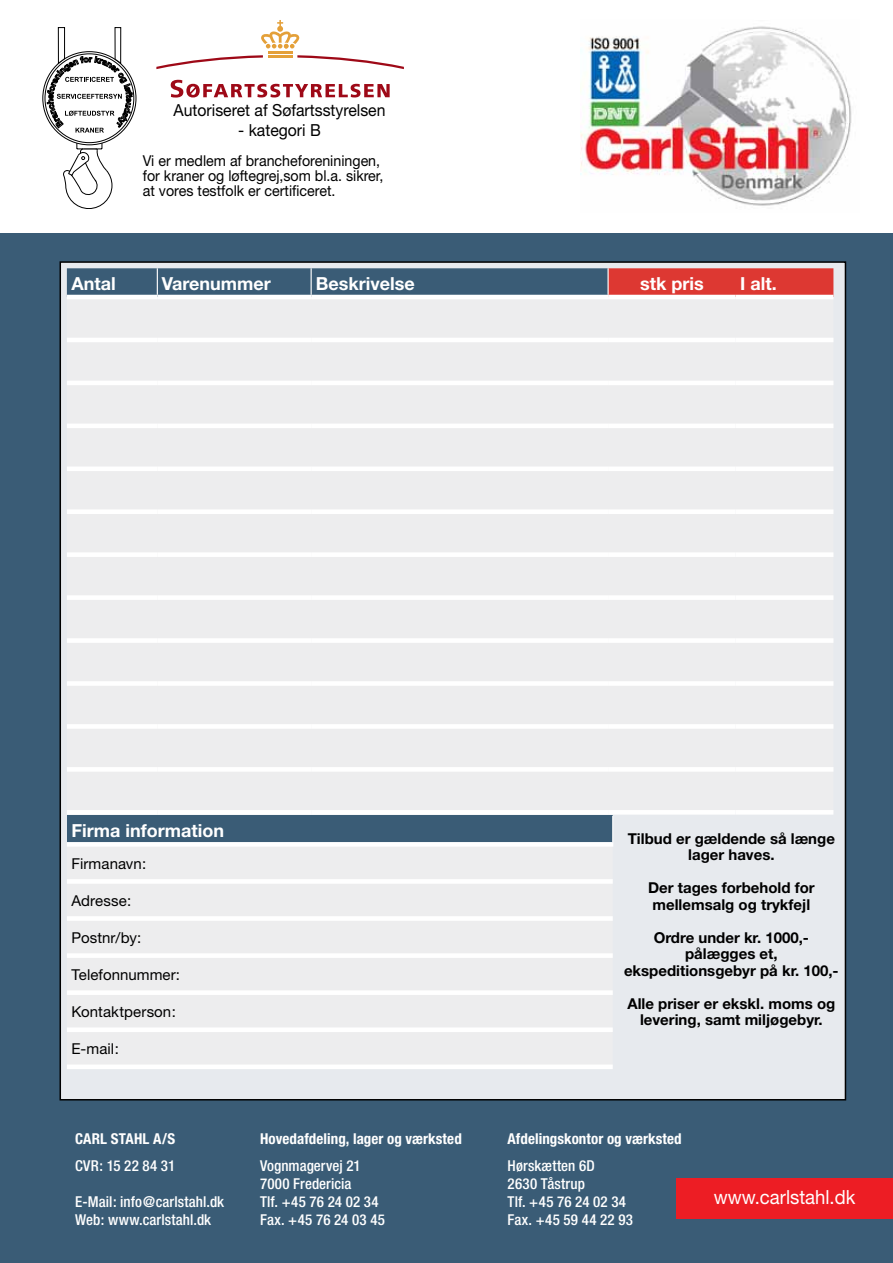
<style>
.page{position:relative;width:893px;height:1263px;background:#fff}
.page>*{position:absolute;margin:0;border:0;box-sizing:border-box;transform-origin:0 0}
.t1{font:19.5px "Helvetica Neue";color:#fff;scale:.95 1}
.t2{font:700 18px "Helvetica Neue";color:#fff}
.t3{font:16.65px "Helvetica Neue";color:#000;scale:.95 1}
.t4{font:700 15px/16.5px "Helvetica Neue";color:#000;text-align:center}
.t5{font:500 condensed 15px/18px "Helvetica Neue";letter-spacing:.01em;color:#fff}
.t6{font:15px/15px "Helvetica Neue";color:#000;scale:.95 1}
.t7{font:700 condensed 15px "Helvetica Neue";letter-spacing:.005em;color:#fff}
.t8{font:15px "Helvetica Neue";color:#000}
</style>
<div class="page">
<div style="left:0;top:234px;width:893px;height:1029px;background:#3a5c76"></div>
<div style="left:676px;top:1178px;width:217px;height:40px;background:#ed1d24"></div>
<svg style="left:42px;top:27px;width:94px;height:182px"></svg>
<svg style="left:171px;top:80px;width:219px;height:18px"></svg>
<svg style="left:156px;top:55px;width:107px;height:14px"></svg>
<svg style="left:297px;top:55px;width:107px;height:14px"></svg>
<hr style="left:268px;top:51px;width:24px;height:2px;background:#e4a039">
<hr style="left:268px;top:55px;width:24px;height:2px;background:#e4a039">
<svg style="left:261px;top:20px;width:38px;height:28px"></svg>
<img style="left:580px;top:26px;width:272px;height:180px">
<div style="left:60px;top:262px;width:785px;height:838px;background:#e7eaee"></div>
<svg style="left:67px;top:299px;width:766px;height:125px"></svg>
<hr style="left:67px;top:295px;width:90px;height:4px;background:#fff">
<hr style="left:157px;top:295px;width:154px;height:4px;background:#fff">
<hr style="left:311px;top:295px;width:297px;height:4px;background:#fff">
<hr style="left:608px;top:295px;width:128px;height:4px;background:#fff">
<hr style="left:736px;top:295px;width:97px;height:4px;background:#fff">
<hr style="left:67px;top:338px;width:90px;height:4px;background:#fff">
<hr style="left:157px;top:338px;width:154px;height:4px;background:#fff">
<hr style="left:311px;top:338px;width:297px;height:4px;background:#fff">
<hr style="left:608px;top:338px;width:128px;height:4px;background:#fff">
<hr style="left:736px;top:338px;width:97px;height:4px;background:#fff">
<hr style="left:67px;top:381px;width:90px;height:4px;background:#fff">
<hr style="left:157px;top:381px;width:154px;height:4px;background:#fff">
<hr style="left:311px;top:381px;width:297px;height:4px;background:#fff">
<hr style="left:608px;top:381px;width:128px;height:4px;background:#fff">
<hr style="left:736px;top:381px;width:97px;height:4px;background:#fff">
<hr style="left:67px;top:424px;width:90px;height:4px;background:#fff">
<hr style="left:157px;top:424px;width:154px;height:4px;background:#fff">
<hr style="left:311px;top:424px;width:297px;height:4px;background:#fff">
<hr style="left:608px;top:424px;width:128px;height:4px;background:#fff">
<hr style="left:736px;top:424px;width:97px;height:4px;background:#fff">
<div style="left:67px;top:466px;width:90px;height:5px;background:#fff"></div>
<div style="left:157px;top:466px;width:154px;height:5px;background:#fff"></div>
<div style="left:311px;top:466px;width:297px;height:5px;background:#fff"></div>
<div style="left:608px;top:466px;width:128px;height:5px;background:#fff"></div>
<div style="left:736px;top:466px;width:97px;height:5px;background:#fff"></div>
<div style="left:67px;top:509px;width:90px;height:5px;background:#fff"></div>
<div style="left:157px;top:509px;width:154px;height:5px;background:#fff"></div>
<div style="left:311px;top:509px;width:297px;height:5px;background:#fff"></div>
<div style="left:608px;top:509px;width:128px;height:5px;background:#fff"></div>
<div style="left:736px;top:509px;width:97px;height:5px;background:#fff"></div>
<div style="left:67px;top:552px;width:90px;height:5px;background:#fff"></div>
<div style="left:157px;top:552px;width:154px;height:5px;background:#fff"></div>
<div style="left:311px;top:552px;width:297px;height:5px;background:#fff"></div>
<div style="left:608px;top:552px;width:128px;height:5px;background:#fff"></div>
<div style="left:736px;top:552px;width:97px;height:5px;background:#fff"></div>
<div style="left:67px;top:595px;width:90px;height:5px;background:#fff"></div>
<div style="left:157px;top:595px;width:154px;height:5px;background:#fff"></div>
<div style="left:311px;top:595px;width:297px;height:5px;background:#fff"></div>
<div style="left:608px;top:595px;width:128px;height:5px;background:#fff"></div>
<div style="left:736px;top:595px;width:97px;height:5px;background:#fff"></div>
<div style="left:67px;top:638px;width:90px;height:5px;background:#fff"></div>
<div style="left:157px;top:638px;width:154px;height:5px;background:#fff"></div>
<div style="left:311px;top:638px;width:297px;height:5px;background:#fff"></div>
<div style="left:608px;top:638px;width:128px;height:5px;background:#fff"></div>
<div style="left:736px;top:638px;width:97px;height:5px;background:#fff"></div>
<div style="left:67px;top:681px;width:90px;height:5px;background:#fff"></div>
<div style="left:157px;top:681px;width:154px;height:5px;background:#fff"></div>
<div style="left:311px;top:681px;width:297px;height:5px;background:#fff"></div>
<div style="left:608px;top:681px;width:128px;height:5px;background:#fff"></div>
<div style="left:736px;top:681px;width:97px;height:5px;background:#fff"></div>
<div style="left:67px;top:724px;width:90px;height:5px;background:#fff"></div>
<div style="left:157px;top:724px;width:154px;height:5px;background:#fff"></div>
<div style="left:311px;top:724px;width:297px;height:5px;background:#fff"></div>
<div style="left:608px;top:724px;width:128px;height:5px;background:#fff"></div>
<div style="left:736px;top:724px;width:97px;height:5px;background:#fff"></div>
<div style="left:67px;top:767px;width:90px;height:5px;background:#fff"></div>
<div style="left:157px;top:767px;width:154px;height:5px;background:#fff"></div>
<div style="left:311px;top:767px;width:297px;height:5px;background:#fff"></div>
<div style="left:608px;top:767px;width:128px;height:5px;background:#fff"></div>
<div style="left:736px;top:767px;width:97px;height:5px;background:#fff"></div>
<div style="left:67px;top:810px;width:90px;height:5px;background:#fff"></div>
<div style="left:157px;top:810px;width:154px;height:5px;background:#fff"></div>
<div style="left:311px;top:810px;width:297px;height:5px;background:#fff"></div>
<div style="left:608px;top:810px;width:128px;height:5px;background:#fff"></div>
<div style="left:736px;top:810px;width:97px;height:5px;background:#fff"></div>
<svg style="left:67px;top:268px;width:766px;height:29px;background:#776170"></svg>
<hr style="left:607px;top:268px;width:2px;height:27px;background:#fff">
<div style="left:67px;top:816px;width:546px;height:28px;background:#3a5c76"></div>
<div style="left:67px;top:842px;width:546px;height:5px;background:#fff"></div>
<div style="left:67px;top:879px;width:546px;height:5px;background:#fff"></div>
<div style="left:67px;top:916px;width:546px;height:5px;background:#fff"></div>
<div style="left:67px;top:953px;width:546px;height:5px;background:#fff"></div>
<div style="left:67px;top:990px;width:546px;height:5px;background:#fff"></div>
<div style="left:67px;top:1027px;width:546px;height:5px;background:#fff"></div>
<div style="left:67px;top:1064px;width:546px;height:5px;background:#fff"></div>
<svg style="left:612px;top:816px;width:1px;height:26px"></svg>
<p class="t3" style="left:174px;top:101px;width:225px">Autoriseret af Søfartsstyrelsen</p>
<p class="t3" style="left:238px;top:120px;width:89px">- kategori B</p>
<p class="t6" style="left:143px;top:153px;width:255px">Vi er medlem af brancheforeniningen, for kraner og løftegrej,som bl.a. sikrer, at vores testfolk er certificeret.</p>
<p class="t2" style="left:71px;top:272px;width:46px">Antal</p>
<p class="t2" style="left:162px;top:272px;width:110px">Varenummer</p>
<p class="t2" style="left:316px;top:272px;width:100px">Beskrivelse</p>
<p class="t2" style="left:640px;top:272px;width:65px">stk pris</p>
<p class="t2" style="left:740px;top:272px;width:38px">I alt.</p>
<p class="t2" style="left:71px;top:819px;width:154px">Firma information</p>
<p class="t8" style="left:71px;top:854px;width:76px">Firmanavn:</p>
<p class="t8" style="left:71px;top:891px;width:61px">Adresse:</p>
<p class="t8" style="left:71px;top:929px;width:71px">Postnr/by:</p>
<p class="t8" style="left:71px;top:966px;width:110px">Telefonnummer:</p>
<p class="t8" style="left:71px;top:1003px;width:106px">Kontaktperson:</p>
<p class="t8" style="left:71px;top:1040px;width:49px">E-mail:</p>
<p class="t4" style="left:628px;top:830px;width:209px">Tilbud er gældende så længe lager haves.</p>
<p class="t4" style="left:648px;top:879px;width:168px;text-align:left">Der tages forbehold for mellemsalg og trykfejl</p>
<p class="t4" style="left:624px;top:929px;width:216px">Ordre under kr. 1000,- pålægges et, ekspeditionsgebyr på kr. 100,-</p>
<p class="t4" style="left:627px;top:995px;width:209px">Alle priser er ekskl. moms og levering, samt miljøgebyr.</p>
<p class="t7" style="left:75px;top:1130px;width:102px">CARL STAHL A/S</p>
<p class="t7" style="left:260px;top:1130px;width:203px">Hovedafdeling, lager og værksted</p>
<p class="t7" style="left:508px;top:1130px;width:176px">Afdelingskontor og værksted</p>
<p class="t5" style="left:75px;top:1156px;width:102px">CVR: 15 22 84 31</p>
<p class="t5" style="left:75px;top:1192px;width:151px">E-Mail: info@carlstahl.dk<br>Web: www.carlstahl.dk</p>
<p class="t5" style="left:260px;top:1156px;width:126px">Vognmagervej 21<br>7000 Fredericia<br>Tlf. +45 76 24 02 34<br>Fax. +45 76 24 03 45</p>
<p class="t5" style="left:508px;top:1156px;width:127px">Hørskætten 6D<br>2630 Tåstrup<br>Tlf. +45 76 24 02 34<br>Fax. +45 59 44 22 93</p>
<h1 class="t1" style="left:714px;top:1185px;width:151px">www.carlstahl.dk</h1>
</div>
